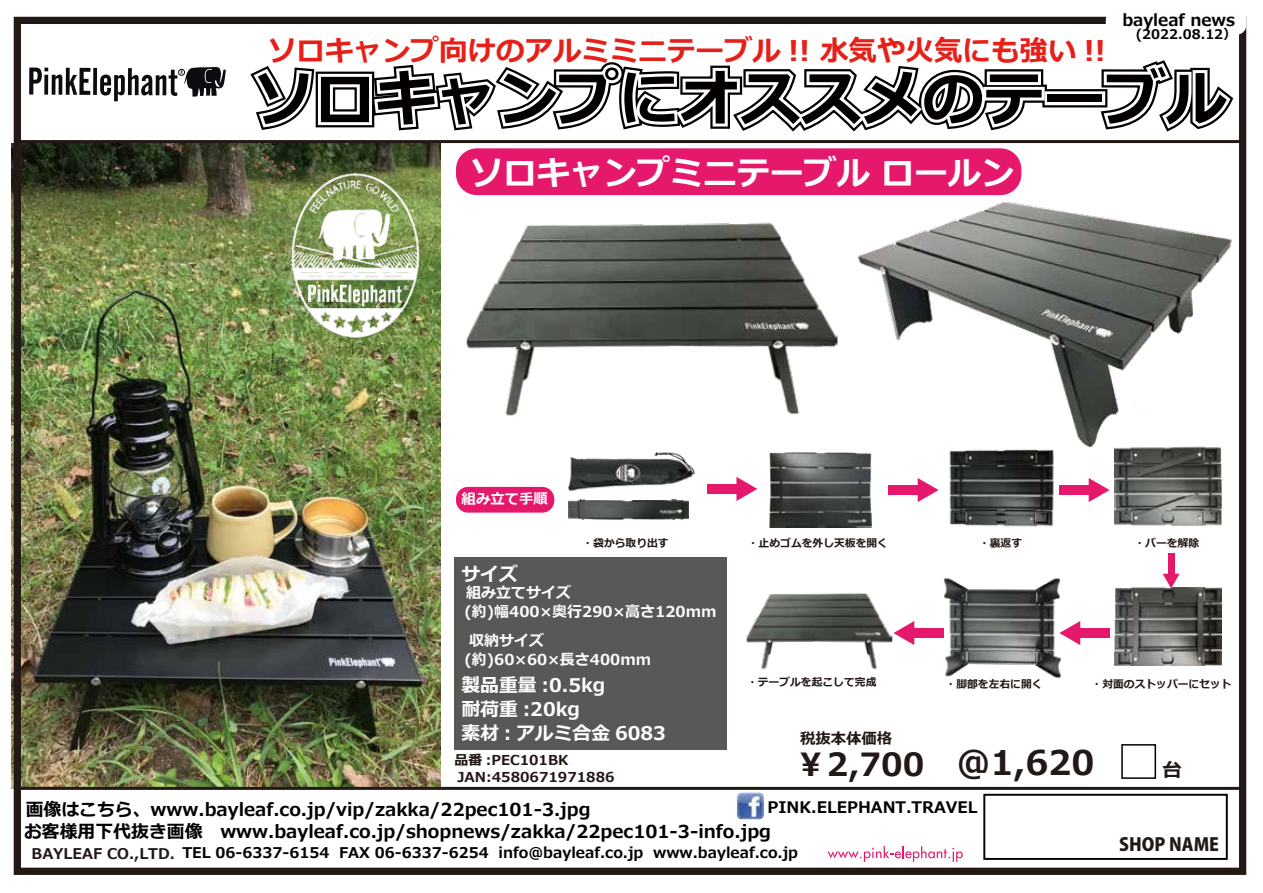
<style>
.page{position:relative;width:1263px;height:893px;background:#fff}
.page>*{position:absolute;margin:0;border:0;box-sizing:border-box;transform-origin:0 0}
.t1{font:700 60.75px "Meiryo";color:#040000}
.t2{font:700 33.3px "Meiryo";color:#fff}
.t3{font:700 31.95px "Meiryo";color:#221815}
.t4{font:700 28.5px "Meiryo";color:#e71f19}
.t5{font:700 19.5px "Meiryo";color:#221815}
.t6{font:700 18.9px/23.9px "Meiryo";color:#fffefe}
.t7{font:700 17.85px/22.4px "Meiryo";color:#040000}
.t8{font:800 17.85px "Koz Go Pr 6 N";color:#221815}
.t9{font:700 16.35px "Meiryo";color:#040000}
.t10{font:700 15.9px "Meiryo";color:#040000}
.t11{font:700 15.3px "Meiryo";color:#221815}
.t12{font:700 15px/28.7px "Meiryo";color:#fffefe}
.t13{font:700 14.85px "Meiryo";color:#040000}
.t14{font:700 14.85px "Meiryo";color:#221815}
.t15{font:700 14.4px "Meiryo";color:#fff}
.t16{font:700 13.65px/16.6px "Meiryo";color:#221815}
.t17{font:700 13.2px "Meiryo";color:#040000}
.t18{font:700 10.8px "Meiryo";color:#221815}
.s1{font-size:33.9px}
</style>
<div class="page">
<div style="left:454px;top:557px;width:272px;height:192px;background:#565955"></div>
<div style="left:456px;top:148px;width:565px;height:47px;background:#e6186c;border-radius:21px"></div>
<img style="left:11px;top:143px;width:429px;height:645px">
<div style="left:456px;top:487px;width:98px;height:26px;background:#e6186c;border-radius:12px"></div>
<img style="left:568px;top:500px;width:121px;height:19px">
<div style="left:14px;top:17px;width:1232px;height:858px;border:7px solid #221815"></div>
<div style="left:983px;top:794px;width:245px;height:66px;background:#fff;border:2px solid #040000"></div>
<svg style="left:827px;top:846px;width:136px;height:16px"></svg>
<img style="left:568px;top:451px;width:126px;height:40px">
<img style="left:1114px;top:460px;width:107px;height:66px">
<img style="left:769px;top:452px;width:103px;height:76px">
<img style="left:949px;top:460px;width:105px;height:67px">
<img style="left:1114px;top:588px;width:107px;height:77px">
<img style="left:943px;top:578px;width:118px;height:100px">
<img style="left:853px;top:172px;width:379px;height:288px">
<hr style="left:20px;top:787px;width:1222px;height:3px;background:#221815">
<hr style="left:20px;top:140px;width:1222px;height:3px;background:#221815">
<div style="left:707px;top:484px;width:31px;height:10px;background:#e6186c"></div>
<svg style="left:736px;top:477px;width:21px;height:24px"></svg>
<div style="left:888px;top:485px;width:32px;height:10px;background:#e6186c"></div>
<svg style="left:918px;top:478px;width:20px;height:24px"></svg>
<div style="left:1059px;top:485px;width:32px;height:10px;background:#e6186c"></div>
<svg style="left:1089px;top:478px;width:20px;height:24px"></svg>
<div style="left:1078px;top:628px;width:31px;height:10px;background:#e6186c"></div>
<svg style="left:1059px;top:621px;width:21px;height:24px"></svg>
<div style="left:912px;top:628px;width:32px;height:10px;background:#e6186c"></div>
<svg style="left:893px;top:621px;width:21px;height:24px"></svg>
<div style="left:1168px;top:553px;width:6px;height:22px;background:#e6186c"></div>
<svg style="left:1163px;top:574px;width:16px;height:14px"></svg>
<div style="left:1106px;top:10px;width:140px;height:25px;background:#fffefe;border-radius:9px"></div>
<svg style="left:29px;top:68px;width:61px;height:27px"></svg>
<svg style="left:93px;top:68px;width:4px;height:27px"></svg>
<svg style="left:100px;top:67px;width:126px;height:34px"></svg>
<div style="left:178px;top:69px;width:7px;height:7px;border:1px solid #0b090d;border-radius:50%"></div>
<div style="left:1121px;top:744px;width:35px;height:35px;border:2px solid #040000"></div>
<img style="left:515px;top:222px;width:323px;height:193px">
<img style="left:746px;top:593px;width:146px;height:76px">
<img style="left:737px;top:792px;width:27px;height:27px">
<img style="left:194px;top:140px;width:321px;height:285px">
<div style="left:1042px;top:89px;width:65px;height:18px;border:10px solid #040000"></div>
<svg style="left:250px;top:62px;width:802px;height:70px"></svg>
<div style="left:1045px;top:91px;width:60px;height:14px;border:6px solid #fff"></div>
<svg style="left:1094px;top:53px;width:146px;height:85px"></svg>
<h3 class="t4" style="left:268px;top:31px;width:839px">ソロキャンプ向けのアルミミニテーブル !! 水気や火気にも強い !!</h3>
<p class="t9" style="left:1122px;top:9px;width:114px">bayleaf news</p>
<p class="t17" style="left:1136px;top:25px;width:102px">(2022.08.12）</p>
<h1 class="t1" style="left:254px;top:56px;width:974px">ソロキャンプにオススメのテーブル</h1>
<h2 class="t2" style="left:470px;top:149px;width:546px">ソロキャンプミニテーブル ロールン</h2>
<p class="t15" style="left:462px;top:489px;width:88px">組み立て手順</p>
<p class="t6" style="left:461px;top:564px;width:58px">サイズ</p>
<p class="t12" style="left:466px;top:579px;width:106px">組み立てサイズ</p>
<p class="t18" style="left:582px;top:535px;width:88px">・袋から取り出す</p>
<p class="t18" style="left:748px;top:535px;width:142px">・止めゴムを外し天板を開く</p>
<p class="t18" style="left:979px;top:535px;width:45px">・裏返す</p>
<p class="t18" style="left:1134px;top:535px;width:66px">・バーを解除</p>
<p class="t12" style="left:469px;top:598px;width:249px;text-indent:-5px">(約)幅400×奥行290×高さ120mm収納サイズ</p>
<p class="t12" style="left:464px;top:646px;width:188px">(約)60×60×長さ400mm</p>
<p class="t6" style="left:461px;top:674px;width:206px">製品重量 :0.5kg<br>耐荷重 :20kg<br>素材 : アルミ合金 6083</p>
<p class="t18" style="left:747px;top:674px;width:131px">・テーブルを起こして完成</p>
<p class="t18" style="left:945px;top:676px;width:99px">・脚部を左右に開く</p>
<p class="t18" style="left:1091px;top:676px;width:142px">・対面のストッパーにセット</p>
<p class="t11" style="left:800px;top:728px;width:93px">税抜本体価格</p>
<p class="t16" style="left:454px;top:753px;width:162px">品番 :PEC101BK<br>JAN:4580671971886</p>
<h3 class="t3" style="left:795px;top:742px;width:301px">￥2,700 <span class="s1">@1,620</span></h3>
<p class="t7" style="left:24px;top:799px;width:748px">画像はこちら、www.bayleaf.co.jp/vip/zakka/22pec101-3.jpg<br>お客様用下代抜き画像　www.bayleaf.co.jp/shopnews/zakka/22pec101-3-info.jpg</p>
<p class="t13" style="left:182px;top:843px;width:617px">TEL 06-6337-6154 FAX 06-6337-6254 info@bayleaf.co.jp www.bayleaf.co.jp</p>
<p class="t10" style="left:767px;top:795px;width:212px">PINK.ELEPHANT.TRAVEL</p>
<p class="t14" style="left:32px;top:843px;width:145px">BAYLEAF CO.,LTD.</p>
<p class="t5" style="left:1163px;top:756px;width:21px">台</p>
<p class="t8" style="left:1119px;top:834px;width:101px">SHOP NAME</p>
</div>
